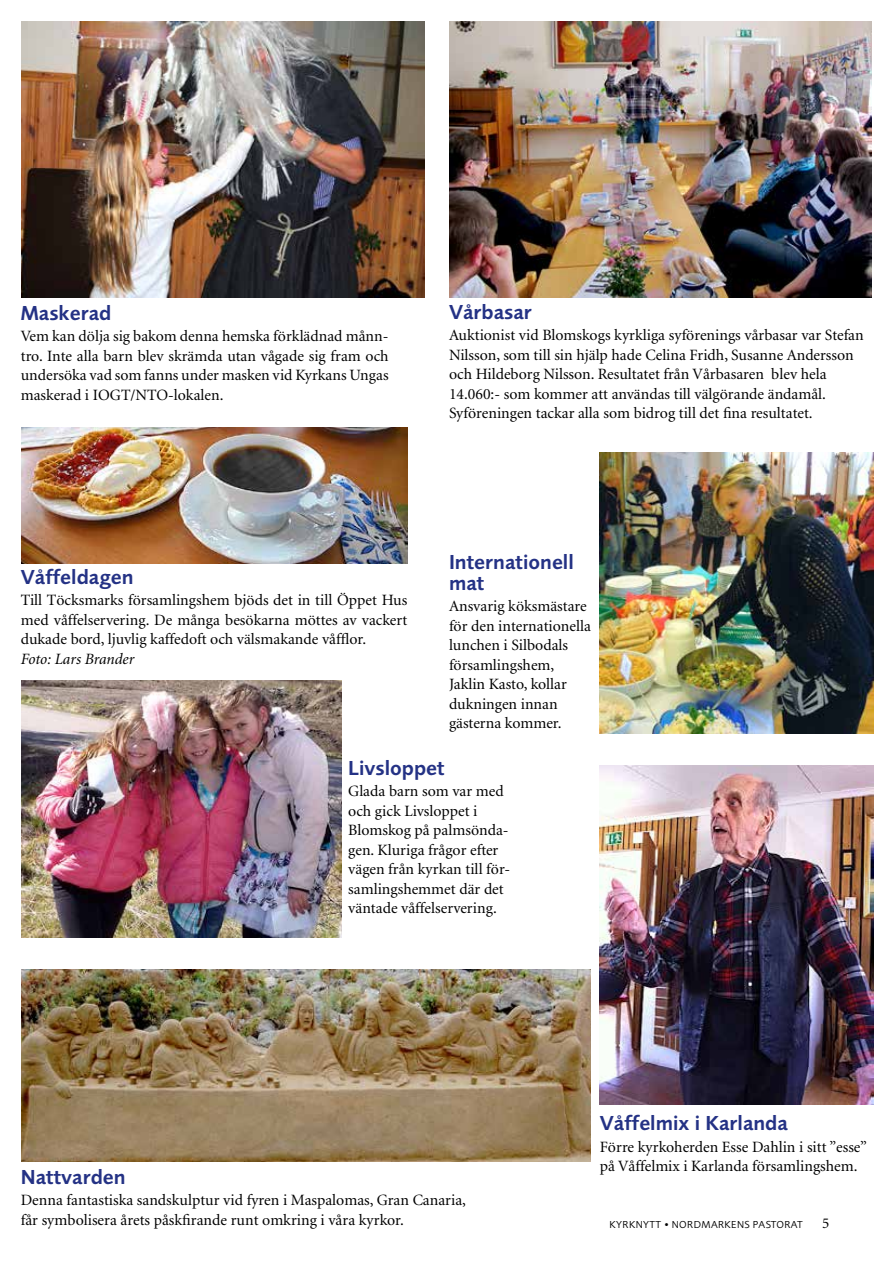
<style>
.page{position:relative;width:893px;height:1263px;background:#fff}
.page>*{position:absolute;margin:0;border:0;box-sizing:border-box;transform-origin:0 0}
.t1{font:21px/21px "Foundry Sans Demi";color:#243285}
.t2{font:15.75px/19.5px "Minion";color:#000}
.t3{font:italic 15.75px "Minion";color:#000}
.t4{font:15px "Minion";color:#000}
.t5{font:10.5px "Foundry Sans";letter-spacing:.04em;color:#000}
</style>
<div class="page">
<img style="left:21px;top:21px;width:403px;height:277px">
<img style="left:449px;top:21px;width:422px;height:277px">
<img style="left:600px;top:452px;width:274px;height:281px">
<img style="left:600px;top:766px;width:274px;height:338px">
<img style="left:21px;top:427px;width:386px;height:136px">
<img style="left:21px;top:969px;width:569px;height:192px">
<img style="left:21px;top:680px;width:320px;height:258px">
<h1 class="t1" style="left:21px;top:302px;width:92px">Maskerad</h1>
<p class="t2" style="left:21px;top:327px;width:369px;text-align:justify">Vem kan dölja sig bakom denna hemska förklädnad månn&shy;tro. Inte alla barn blev skrämda utan vågade sig fram och undersöka vad som fanns under masken vid Kyrkans Ungas maskerad i IOGT/NTO-lokalen.</p>
<h1 class="t1" style="left:449px;top:301px;width:84px">Vårbasar</h1>
<p class="t2" style="left:449px;top:326px;width:416px">Auktionist vid Blomskogs kyrkliga syförenings vårbasar var Stefan Nilsson, som till sin hjälp hade Celina Fridh, Susanne Andersson och Hildeborg Nilsson. Resultatet från Vårbasaren blev hela 14.060:- som kommer att användas till välgörande ändamål.<br>Syföreningen tackar alla som bidrog till det fina resultatet.</p>
<h1 class="t1" style="left:21px;top:566px;width:114px">Våffeldagen</h1>
<p class="t2" style="left:21px;top:591px;width:388px;text-align:justify">Till Töcksmarks församlingshem bjöds det in till Öppet Hus med våffelservering. De många besökarna möttes av vackert dukade bord, ljuvlig kaffedoft och välsmakande våfflor.</p>
<p class="t3" style="left:21px;top:651px;width:115px">Foto: Lars Brander</p>
<h1 class="t1" style="left:449px;top:551px;width:126px">Internationell mat</h1>
<p class="t2" style="left:449px;top:597px;width:144px">Ansvarig köksmästare för den internationella lunchen i Silbodals församlingshem,<br>Jaklin Kasto, kollar dukningen innan gästerna kommer.</p>
<h1 class="t1" style="left:348px;top:757px;width:98px">Livsloppet</h1>
<p class="t2" style="left:348px;top:782px;width:163px">Glada barn som var med och gick Livsloppet i<br>Blomskog på palmsönda&shy;gen. Kluriga frågor efter vägen från kyrkan till för&shy;samlingshemmet där det väntade våffelservering.</p>
<h1 class="t1" style="left:21px;top:1166px;width:106px">Nattvarden</h1>
<p class="t2" style="left:21px;top:1191px;width:447px">Denna fantastiska sandskulptur vid fyren i Maspalomas, Gran Canaria, får symbolisera årets påskfirande runt omkring i våra kyrkor.</p>
<h1 class="t1" style="left:600px;top:1112px;width:190px">Våffelmix i Karlanda</h1>
<p class="t2" style="left:600px;top:1137px;width:269px">Förre kyrkoherden Esse Dahlin i sitt ”esse” på Våffelmix i Karlanda församlingshem.</p>
<p class="t5" style="left:609px;top:1219px;width:195px">kyrknytt • N ORDMARKEN S PASTORAT</p>
<p class="t4" style="left:822px;top:1216px;width:9px">5</p>
</div>
